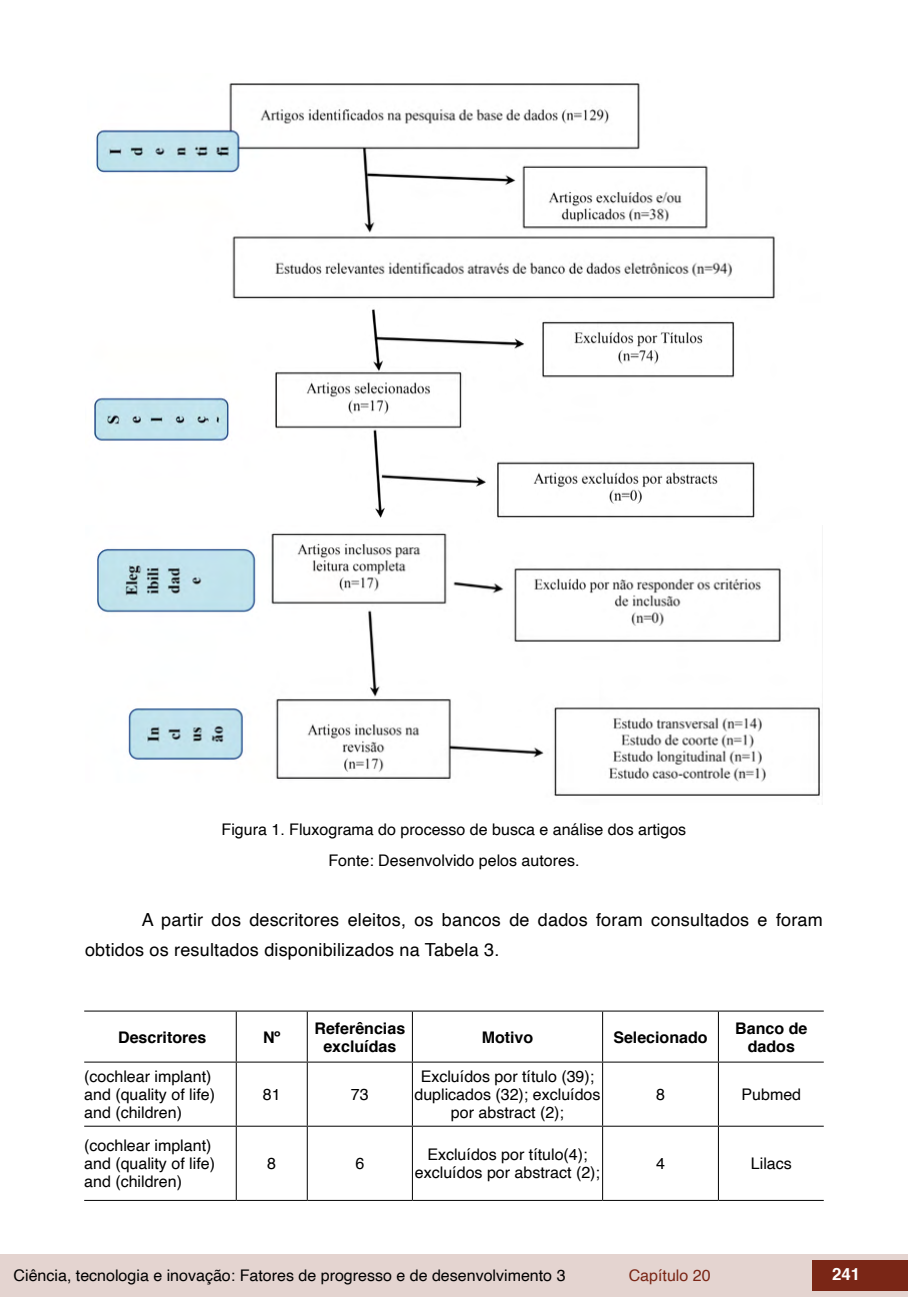
<style>
.page{position:relative;width:908px;height:1304px;background:#fff}
.page>*{position:absolute;margin:0;border:0;box-sizing:border-box;transform-origin:0 0}
.t1{font:18px/30px "Helvetica";letter-spacing:.01em;color:#000}
.t2{font:700 16.8px "Helvetica";color:#fff}
.t3{font:16px/18px "Helvetica";color:#000;text-align:center}
.t4{font:700 16px/18px "Helvetica";color:#000;text-align:center}
.t5{font:16px "Helvetica";color:#7a2616}
</style>
<div class="page">
<div style="left:0;top:1254px;width:906px;height:43px;background:#e4d4d0"></div>
<div style="left:812px;top:1261px;width:95px;height:30px;background:#7a2616"></div>
<img style="left:96px;top:83px;width:679px;height:216px">
<img style="left:94px;top:309px;width:661px;height:209px">
<img style="left:97px;top:533px;width:723px;height:263px">
<hr style="left:236px;top:1012px;width:1px;height:50px;background:#000">
<hr style="left:306px;top:1012px;width:1px;height:50px;background:#000">
<hr style="left:411px;top:1012px;width:1px;height:50px;background:#000">
<hr style="left:602px;top:1012px;width:1px;height:50px;background:#000">
<hr style="left:717px;top:1012px;width:1px;height:50px;background:#000">
<hr style="left:236px;top:1063px;width:1px;height:63px;background:#000">
<hr style="left:306px;top:1063px;width:1px;height:63px;background:#000">
<hr style="left:411px;top:1063px;width:1px;height:63px;background:#000">
<hr style="left:602px;top:1063px;width:1px;height:63px;background:#000">
<hr style="left:717px;top:1063px;width:1px;height:63px;background:#000">
<hr style="left:236px;top:1127px;width:1px;height:73px;background:#000">
<hr style="left:306px;top:1127px;width:1px;height:73px;background:#000">
<hr style="left:411px;top:1127px;width:1px;height:73px;background:#000">
<hr style="left:602px;top:1127px;width:1px;height:73px;background:#000">
<hr style="left:717px;top:1127px;width:1px;height:73px;background:#000">
<hr style="left:84px;top:1011px;width:152px;height:1px;background:#000">
<hr style="left:236px;top:1011px;width:71px;height:1px;background:#000">
<hr style="left:307px;top:1011px;width:105px;height:1px;background:#000">
<hr style="left:412px;top:1011px;width:190px;height:1px;background:#000">
<hr style="left:602px;top:1011px;width:116px;height:1px;background:#000">
<hr style="left:718px;top:1011px;width:105px;height:1px;background:#000">
<hr style="left:84px;top:1062px;width:152px;height:1px;background:#000">
<hr style="left:236px;top:1062px;width:71px;height:1px;background:#000">
<hr style="left:307px;top:1062px;width:105px;height:1px;background:#000">
<hr style="left:412px;top:1062px;width:190px;height:1px;background:#000">
<hr style="left:602px;top:1062px;width:116px;height:1px;background:#000">
<hr style="left:718px;top:1062px;width:105px;height:1px;background:#000">
<hr style="left:84px;top:1126px;width:152px;height:1px;background:#000">
<hr style="left:236px;top:1126px;width:71px;height:1px;background:#000">
<hr style="left:307px;top:1126px;width:105px;height:1px;background:#000">
<hr style="left:412px;top:1126px;width:190px;height:1px;background:#000">
<hr style="left:602px;top:1126px;width:116px;height:1px;background:#000">
<hr style="left:718px;top:1126px;width:105px;height:1px;background:#000">
<hr style="left:84px;top:1200px;width:152px;height:1px;background:#000">
<hr style="left:236px;top:1200px;width:71px;height:1px;background:#000">
<hr style="left:307px;top:1200px;width:105px;height:1px;background:#000">
<hr style="left:412px;top:1200px;width:190px;height:1px;background:#000">
<hr style="left:602px;top:1200px;width:116px;height:1px;background:#000">
<hr style="left:718px;top:1200px;width:105px;height:1px;background:#000">
<p class="t3" style="left:221px;top:815px;width:466px;line-height:30.6px">Figura 1. Fluxograma do processo de busca e análise dos artigos<br>Fonte: Desenvolvido pelos autores.</p>
<p class="t1" style="left:85px;top:905px;width:738px;text-indent:57px">A partir dos descritores eleitos, os bancos de dados foram consultados e foram obtidos os resultados disponibilizados na Tabela 3.</p>
<p class="t4" style="left:118px;top:1028px;width:90px">Descritores</p>
<p class="t4" style="left:263px;top:1028px;width:19px">Nº</p>
<p class="t4" style="left:314px;top:1019px;width:92px">Referências excluídas</p>
<p class="t4" style="left:481px;top:1028px;width:53px">Motivo</p>
<p class="t4" style="left:613px;top:1028px;width:96px">Selecionado</p>
<p class="t4" style="left:735px;top:1019px;width:74px">Banco de dados</p>
<p class="t3" style="left:84px;top:1068px;width:132px;text-align:left">(cochlear implant) and (quality of life) and (children)</p>
<p class="t3" style="left:414px;top:1068px;width:187px">Excluídos por título (39); duplicados (32); excluídos por abstract (2);</p>
<p class="t3" style="left:655px;top:1086px;width:10px">8</p>
<p class="t3" style="left:741px;top:1086px;width:61px">Pubmed</p>
<p class="t3" style="left:263px;top:1086px;width:19px">81</p>
<p class="t3" style="left:351px;top:1086px;width:19px">73</p>
<p class="t3" style="left:84px;top:1137px;width:132px;text-align:left">(cochlear implant) and (quality of life) and (children)</p>
<p class="t3" style="left:267px;top:1155px;width:10px">8</p>
<p class="t3" style="left:355px;top:1155px;width:10px">6</p>
<p class="t3" style="left:415px;top:1146px;width:186px">Excluídos por título(4); excluídos por abstract (2);</p>
<p class="t3" style="left:655px;top:1155px;width:10px">4</p>
<p class="t3" style="left:750px;top:1155px;width:42px">Lilacs</p>
<p class="t3" style="left:14px;top:1267px;width:553px">Ciência, tecnologia e inovação: Fatores de progresso e de desenvolvimento 3</p>
<p class="t5" style="left:628px;top:1263px;width:83px">Capítulo 20</p>
<p class="t2" style="left:831px;top:1261px;width:30px">241</p>
</div>
